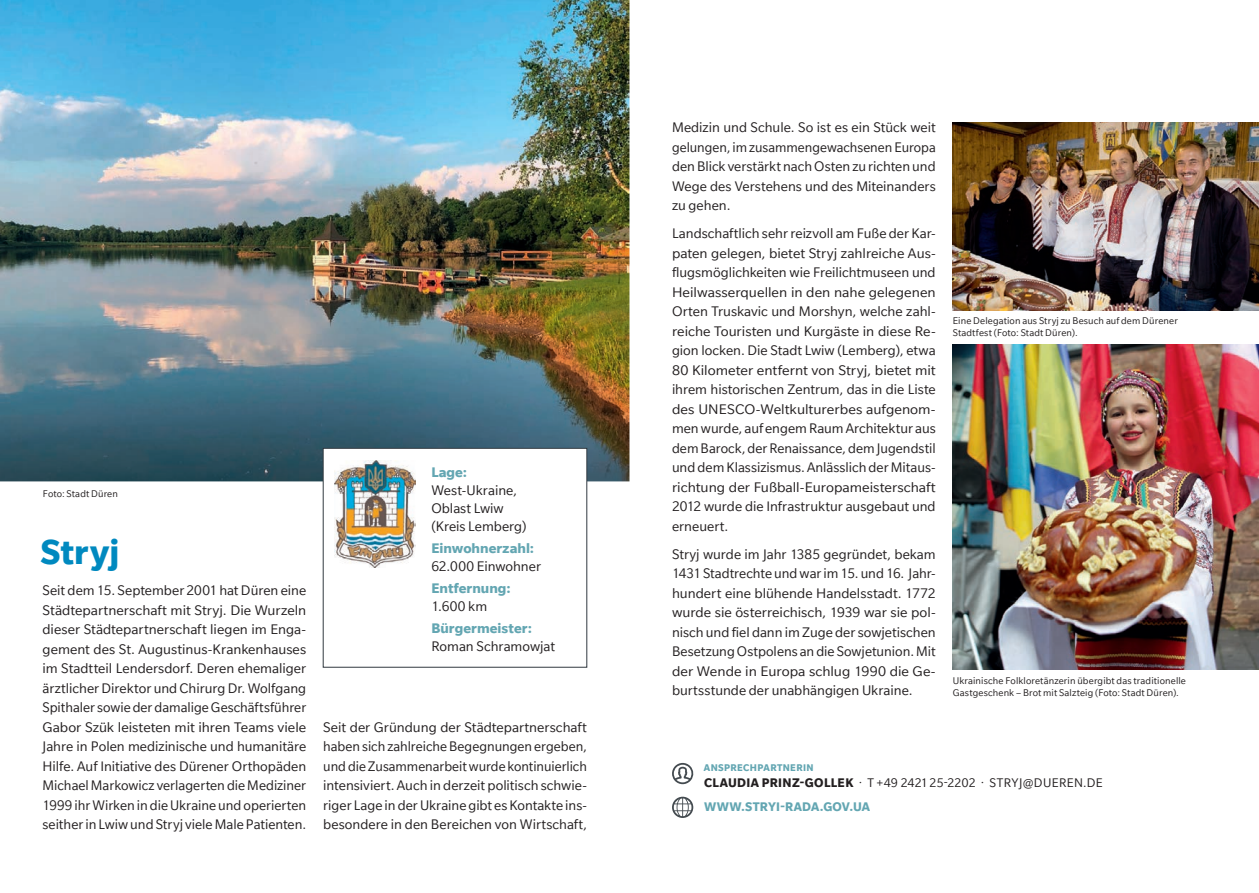
<style>
.page{position:relative;width:1259px;height:893px;background:#fff}
.page>*{position:absolute;margin:0;border:0;box-sizing:border-box;transform-origin:0 0}
.t1{font:700 37.5px "Slate";letter-spacing:.005em;color:#0089bf}
.t2{font:15px/19.5px "Slate";color:#231f20;text-align:justify}
.t3{font:700 15px "Slate";letter-spacing:.005em;color:#63a6b2}
.t4{font:13.5px "Slate";letter-spacing:.025em;color:#231f20}
.t5{font:700 13.5px "Slate";letter-spacing:.015em;color:#63a6b2}
.t6{font:10.5px/12px "Slate";letter-spacing:.015em;color:#231f20}
.t7{font:700 10.5px "Slate";letter-spacing:.035em;color:#63a6b2}
.s1{font-weight:700}
</style>
<div class="page">
<img style="left:952px;top:344px;width:307px;height:326px">
<img style="left:952px;top:123px;width:307px;height:187px">
<img style="left:0;top:0;width:629px;height:481px">
<div style="left:323px;top:448px;width:264px;height:219px;background:#fff"></div>
<img style="left:334px;top:460px;width:81px;height:108px">
<svg style="left:672px;top:763px;width:22px;height:21px"></svg>
<svg style="left:672px;top:797px;width:21px;height:21px"></svg>
<p class="t6" style="left:43px;top:488px;width:77px">Foto: Stadt Düren</p>
<h1 class="t1" style="left:40px;top:531px;width:81px">Stryj</h1>
<p class="t2" style="left:43px;top:581px;width:265px">Seit dem 15. September 2001 hat Düren eine Städtepartnerschaft mit Stryj. Die Wurzeln dieser Städtepartnerschaft liegen im Enga&shy;gement des St. Augustinus-Krankenhauses im Stadtteil Lendersdorf. Deren ehemaliger ärztlicher Direktor und Chirurg Dr. Wolfgang Spithaler sowie der damalige Geschäftsführer Gabor Szük leisteten mit ihren Teams viele Jahre in Polen medizinische und humanitäre Hilfe. Auf Initiative des Dürener Orthopäden Michael Markowicz verlagerten die Mediziner 1999 ihr Wirken in die Ukraine und operierten seither in Lwiw und Stryj viele Male Patienten.</p>
<p class="t3" style="left:431px;top:464px;width:37px">Lage:</p>
<p class="t2" style="left:431px;top:481px;width:97px;line-height:18px;text-align:left">West-Ukraine,<br>Oblast Lwiw (Kreis Lemberg)</p>
<p class="t3" style="left:431px;top:540px;width:104px">Einwohnerzahl:</p>
<p class="t2" style="left:431px;top:556px;width:111px">62.000 Einwohner</p>
<p class="t3" style="left:431px;top:580px;width:81px">Entfernung:</p>
<p class="t2" style="left:431px;top:597px;width:57px">1.600 km</p>
<p class="t3" style="left:431px;top:620px;width:102px">Bürgermeister:</p>
<p class="t2" style="left:431px;top:637px;width:125px">Roman Schramowjat</p>
<p class="t2" style="left:323px;top:717px;width:265px">Seit der Gründung der Städtepartnerschaft haben sich zahlreiche Begegnungen ergeben, und die Zusammenarbeit wurde kontinuierlich intensiviert. Auch in derzeit politisch schwie&shy;riger Lage in der Ukraine gibt es Kontakte ins&shy;besondere in den Bereichen von Wirtschaft,</p>
<p class="t2" style="left:672px;top:118px;width:265px">Medizin und Schule. So ist es ein Stück weit gelungen, im zusammengewachsenen Europa den Blick verstärkt nach Osten zu richten und Wege des Verstehens und des Miteinanders zu gehen.</p>
<p class="t2" style="left:672px;top:224px;width:265px">Landschaftlich sehr reizvoll am Fuße der Kar&shy;paten gelegen, bietet Stryj zahlreiche Aus&shy;flugsmöglichkeiten wie Freilichtmuseen und Heilwasserquellen in den nahe gelegenen Orten Truskavic und Morshyn, welche zahl&shy;reiche Touristen und Kurgäste in diese Re&shy;gion locken. Die Stadt Lwiw (Lemberg), etwa 80 Kilometer entfernt von Stryj, bietet mit ihrem historischen Zentrum, das in die Liste des UNESCO-Weltkulturerbes aufgenom&shy;men wurde, auf engem Raum Architektur aus dem Barock, der Renaissance, dem Jugendstil und dem Klassizismus. Anlässlich der Mitaus&shy;richtung der Fußball-Europameisterschaft 2012 wurde die Infrastruktur ausgebaut und erneuert.</p>
<p class="t2" style="left:672px;top:544px;width:265px">Stryj wurde im Jahr 1385 gegründet, bekam 1431 Stadtrechte und war im 15. und 16. Jahr&shy;hundert eine blühende Handelsstadt. 1772 wurde sie österreichisch, 1939 war sie pol&shy;nisch und fiel dann im Zuge der sowjetischen Besetzung Ostpolens an die Sowjetunion. Mit der Wende in Europa schlug 1990 die Ge&shy;burtsstunde der unabhängigen Ukraine.</p>
<p class="t6" style="left:952px;top:315px;width:227px">Eine Delegation aus Stryj zu Besuch auf dem Dürener<br>Stadtfest (Foto: Stadt Düren).</p>
<p class="t6" style="left:952px;top:675px;width:235px">Ukrainische Folkloretänzerin übergibt das traditionelle<br>Gastgeschenk – Brot mit Salzteig (Foto: Stadt Düren).</p>
<p class="t7" style="left:704px;top:762px;width:111px">ANSPRECHPARTNERIN</p>
<p class="t5" style="left:704px;top:799px;width:167px">WWW.STRYI-RADA.GOV.UA</p>
<p class="t4" style="left:704px;top:775px;width:400px"><span class="s1">CLAUDIA PRINZ-GOLLEK</span> · T +49 2421 25-2202 · STRYJ@DUEREN.DE</p>
</div>
